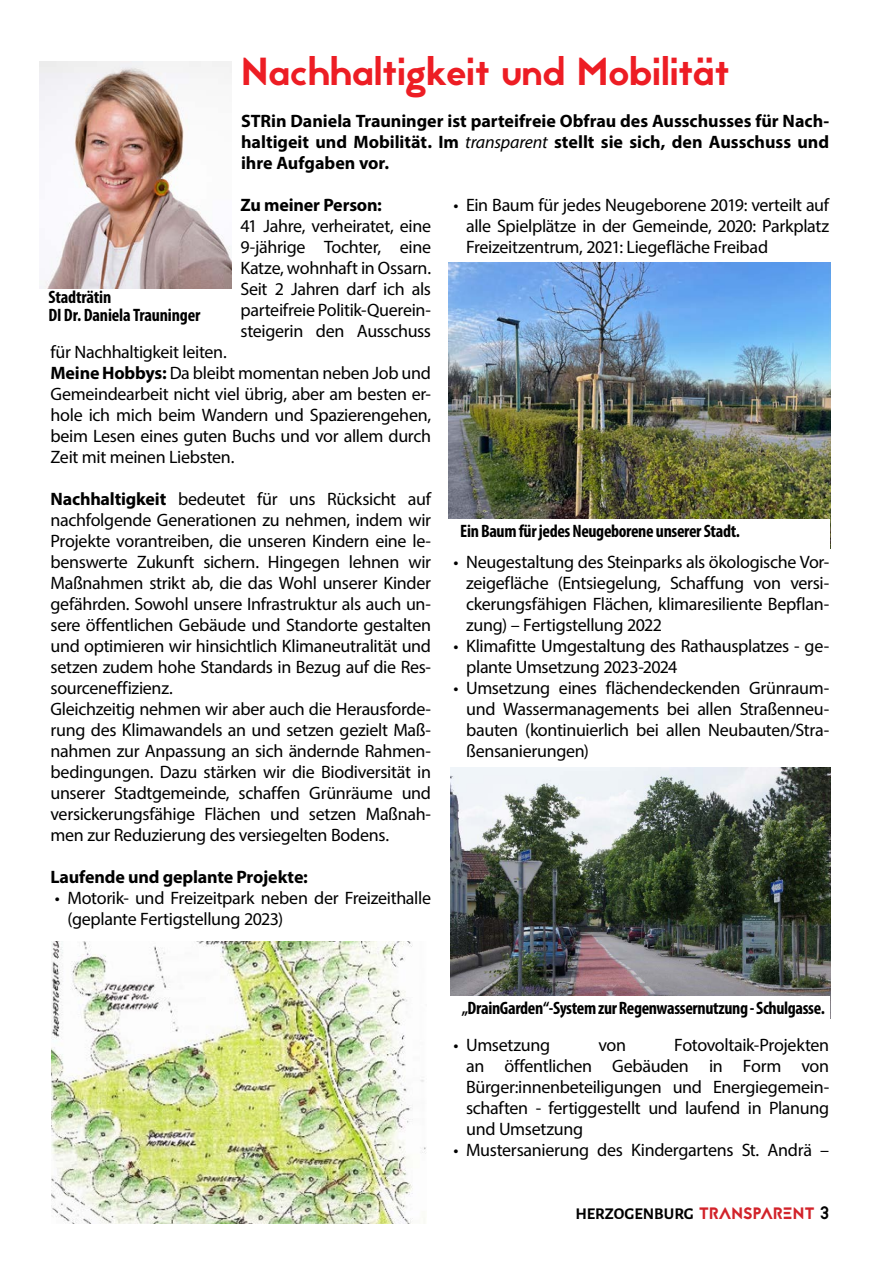
<style>
.page{position:relative;width:893px;height:1263px;background:#fff}
.page>*{position:absolute;margin:0;border:0;box-sizing:border-box;transform-origin:0 0}
.t1{font:39px "Jaapokkisubtract";color:#ed1d24}
.t2{font:18px/21px "Myriad Pro";letter-spacing:-.015em;color:#000;text-align:justify}
.t3{font:700 18px/21px "Myriad Pro";letter-spacing:-.005em;color:#000;text-align:justify}
.t4{font:700 condensed 18px/18px "Myriad Pro";letter-spacing:-.02em;color:#000}
.t5{font:700 16.5px "Alegreya Sans";color:#000}
.s1{font-weight:400;font-style:italic}
.s2{font-weight:700}
.s3{font-family:"Jaapokkisubtract";font-weight:400;color:#d2232a}
.s4{font-family:"Jaapokkisubtract";font-weight:400;font-size:18px}
</style>
<div class="page">
<img style="left:40px;top:61px;width:192px;height:228px">
<img style="left:51px;top:942px;width:375px;height:282px">
<img style="left:451px;top:768px;width:379px;height:228px">
<img style="left:448px;top:262px;width:382px;height:257px">
<h1 class="t1" style="left:241px;top:44px;width:490px">Nachhaltigkeit und Mobilität</h1>
<p class="t3" style="left:241px;top:110px;width:590px">STRin Daniela Trauninger ist parteifreie Obfrau des Ausschusses für Nach&shy;haltigeit und Mobilität. Im <span class="s1">transparent</span> stellt sie sich, den Ausschuss und ihre Aufgaben vor.</p>
<p class="t3" style="left:240px;top:194px;width:143px">Zu meiner Person:</p>
<p class="t2" style="left:240px;top:215px;width:192px">41 Jahre, verheiratet, eine 9-jährige Tochter, eine Katze, wohnhaft in Ossarn.<br>Seit 2 Jahren darf ich als parteifreie Politik-Querein&shy;steigerin den Ausschuss</p>
<p class="t2" style="left:50px;top:341px;width:382px;text-align:left">für Nachhaltigkeit leiten.<br><span class="s2">Meine Hobbys:</span> Da bleibt momentan neben Job und Gemeindearbeit nicht viel übrig, aber am besten er&shy;hole ich mich beim Wandern und Spazierengehen, beim Lesen eines guten Buchs und vor allem durch Zeit mit meinen Liebsten.</p>
<p class="t2" style="left:50px;top:488px;width:382px;text-align:left"><span class="s2">Nachhaltigkeit</span> bedeutet für uns Rücksicht auf nachfolgende Generationen zu nehmen, indem wir Projekte vorantreiben, die unseren Kindern eine le&shy;benswerte Zukunft sichern. Hingegen lehnen wir Maßnahmen strikt ab, die das Wohl unserer Kinder gefährden. Sowohl unsere Infrastruktur als auch un&shy;sere öffentlichen Gebäude und Standorte gestalten und optimieren wir hinsichtlich Klimaneutralität und setzen zudem hohe Standards in Bezug auf die Res&shy;sourceneffizienz.<br>Gleichzeitig nehmen wir aber auch die Herausforde&shy;rung des Klimawandels an und setzen gezielt Maß&shy;nahmen zur Anpassung an sich ändernde Rahmen&shy;bedingungen. Dazu stärken wir die Biodiversität in unserer Stadtgemeinde, schaffen Grünräume und versickerungsfähige Flächen und setzen Maßnah&shy;men zur Reduzierung des versiegelten Bodens.</p>
<p class="t3" style="left:50px;top:866px;width:259px">Laufende und geplante Projekte:</p>
<p class="t2" style="left:68px;top:887px;width:365px;text-indent:-13px">• Motorik- und Freizeitpark neben der Freizeithalle (geplante Fertigstellung 2023)</p>
<p class="t2" style="left:466px;top:194px;width:365px;text-indent:-13px">• Ein Baum für jedes Neugeborene 2019: verteilt auf alle Spielplätze in der Gemeinde, 2020: Parkplatz Freizeitzentrum, 2021: Liegefläche Freibad</p>
<p class="t4" style="left:48px;top:287px;width:153px">Stadträtin<br>DI Dr. Daniela Trauninger</p>
<p class="t4" style="left:460px;top:521px;width:281px">Ein Baum für jedes Neugeborene unserer Stadt.</p>
<p class="t2" style="left:466px;top:551px;width:365px;text-indent:-13px">• Neugestaltung des Steinparks als ökologische Vor&shy;zeigefläche (Entsiegelung, Schaffung von versi&shy;ckerungsfähigen Flächen, klimaresiliente Bepflan&shy;zung) – Fertigstellung 2022</p>
<p class="t2" style="left:466px;top:635px;width:365px;text-indent:-13px">• Klimafitte Umgestaltung des Rathausplatzes - ge&shy;plante Umsetzung 2023-2024</p>
<p class="t2" style="left:466px;top:677px;width:365px;text-indent:-13px">• Umsetzung eines flächendeckenden Grünraum&shy;und Wassermanagements bei allen Straßenneu&shy;bauten (kontinuierlich bei allen Neubauten/Stra&shy;ßensanierungen)</p>
<p class="t4" style="left:462px;top:999px;width:365px">„DrainGarden“-System zur Regenwassernutzung - Schulgasse.</p>
<p class="t2" style="left:466px;top:1034px;width:365px;text-indent:208px">Fotovoltaik-Projekten an öffentlichen Gebäuden in Form von Bürger:innenbeteiligungen und Energiegemein&shy;schaften - fertiggestellt und laufend in Planung und Umsetzung</p>
<p class="t2" style="left:453px;top:1139px;width:377px">• Mustersanierung des Kindergartens St. Andrä –</p>
<p class="t2" style="left:453px;top:1034px;width:98px">• Umsetzung</p>
<p class="t2" style="left:598px;top:1034px;width:29px">von</p>
<p class="t5" style="left:575px;top:1202px;width:255px">HERZOGENBURG <span class="s3">TRANSPARENT</span> <span class="s4">3</span></p>
</div>
